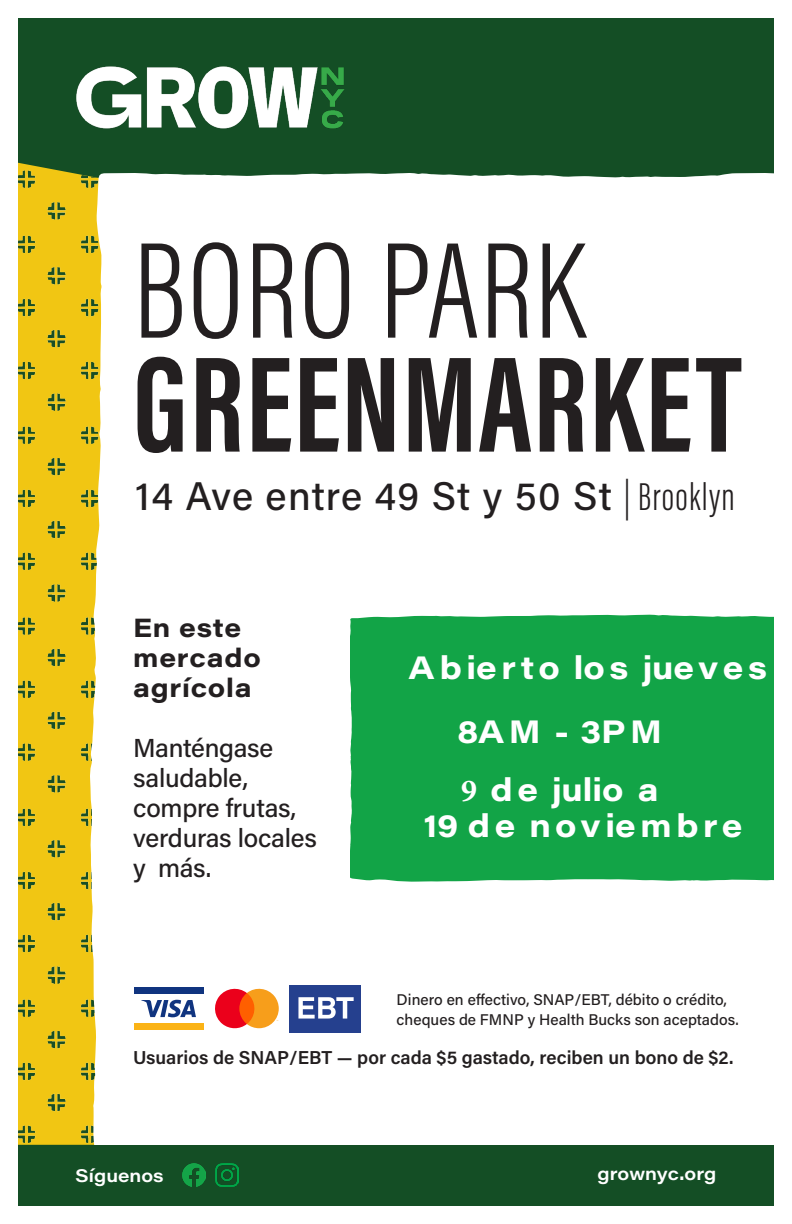
<style>
.page{position:relative;width:792px;height:1224px;background:#fff}
.page>*{position:absolute;margin:0;border:0;box-sizing:border-box;transform-origin:0 0}
.t1{font:140px "Acumin Variable Concept";letter-spacing:-.24em;color:#231f20}
.t2{font:40px "Acumin Variable Concept";letter-spacing:.05em;color:#231f20}
.t3{font:32px/64px "Acumin Variable Concept";letter-spacing:.275em;color:#fff}
.t4{font:32px/36px "Acumin Variable Concept";letter-spacing:.255em;color:#fff}
.t5{font:500 26px/30px "Acumin Pro";letter-spacing:-.01em;color:#231f20}
.t6{font:700 26px/30px "Acumin Pro Wide";letter-spacing:.03em;color:#231f20}
.t7{font:18.8px "Acumin Variable Concept";letter-spacing:.04em;color:#231f20}
.t8{font:600 18px "Acumin Pro Wide";color:#fff}
.t9{font:15.6px/20px "Acumin Variable Concept";letter-spacing:.025em;color:#231f20}
.s1{font-family:"Minion Pro";font-weight:700}
</style>
<div class="page">
<div style="left:18px;top:18px;width:756px;height:1188px;background:#144e25"></div>
<img style="left:18px;top:163px;width:71px;height:982px">
<div style="left:89px;top:173px;width:685px;height:972px;background:#fff"></div>
<img style="left:76px;top:66px;width:269px;height:63px">
<div style="left:350px;top:614px;width:424px;height:268px;background:#12a447"></div>
<div style="left:211px;top:985px;width:72px;height:47px;background:#fff"></div>
<svg style="left:215px;top:988px;width:64px;height:41px"></svg>
<div style="left:290px;top:985px;width:71px;height:47px;background:#25408e"></div>
<svg style="left:298px;top:997px;width:56px;height:22px"></svg>
<div style="left:133px;top:986px;width:72px;height:45px;background:#fff"></div>
<div style="left:134px;top:1024px;width:70px;height:6px;background:#fbb316"></div>
<div style="left:134px;top:987px;width:70px;height:6px;background:#10347f"></div>
<svg style="left:141px;top:1000px;width:55px;height:17px"></svg>
<img style="left:182px;top:1164px;width:23px;height:23px">
<img style="left:215px;top:1164px;width:23px;height:23px">
<p class="t1" style="left:133px;top:193px;width:489px">BOROPARK</p>
<p class="t1" style="left:133px;top:307px;width:640px">GREENMARKET</p>
<p class="t2" style="left:135px;top:469px;width:610px">14 Ave entre 49 St y 50 St | Brooklyn</p>
<p class="t6" style="left:133px;top:611px;width:129px">En este mercado agrícola</p>
<p class="t5" style="left:133px;top:732px;width:185px">Manténgase saludable, compre frutas, verduras locales y más.</p>
<p class="t3" style="left:457px;top:635px;width:306px;text-indent:-49px">Abierto los jueves<br>8AM - 3PM</p>
<p class="t4" style="left:424px;top:771px;width:315px;text-indent:37px"><span class="s1">9</span> d e julio a<br>19 de noviembre</p>
<p class="t9" style="left:397px;top:989px;width:343px">Dinero en effectivo, SNAP/EBT, débito o crédito, cheques de FMNP y Health Bucks son aceptados.</p>
<p class="t7" style="left:133px;top:1044px;width:601px">Usuarios de SNAP/EBT — por cada $5 gastado, reciben un bono de $2.</p>
<p class="t8" style="left:76px;top:1162px;width:90px">Síguenos</p>
<p class="t8" style="left:598px;top:1161px;width:120px">grownyc.org</p>
</div>
